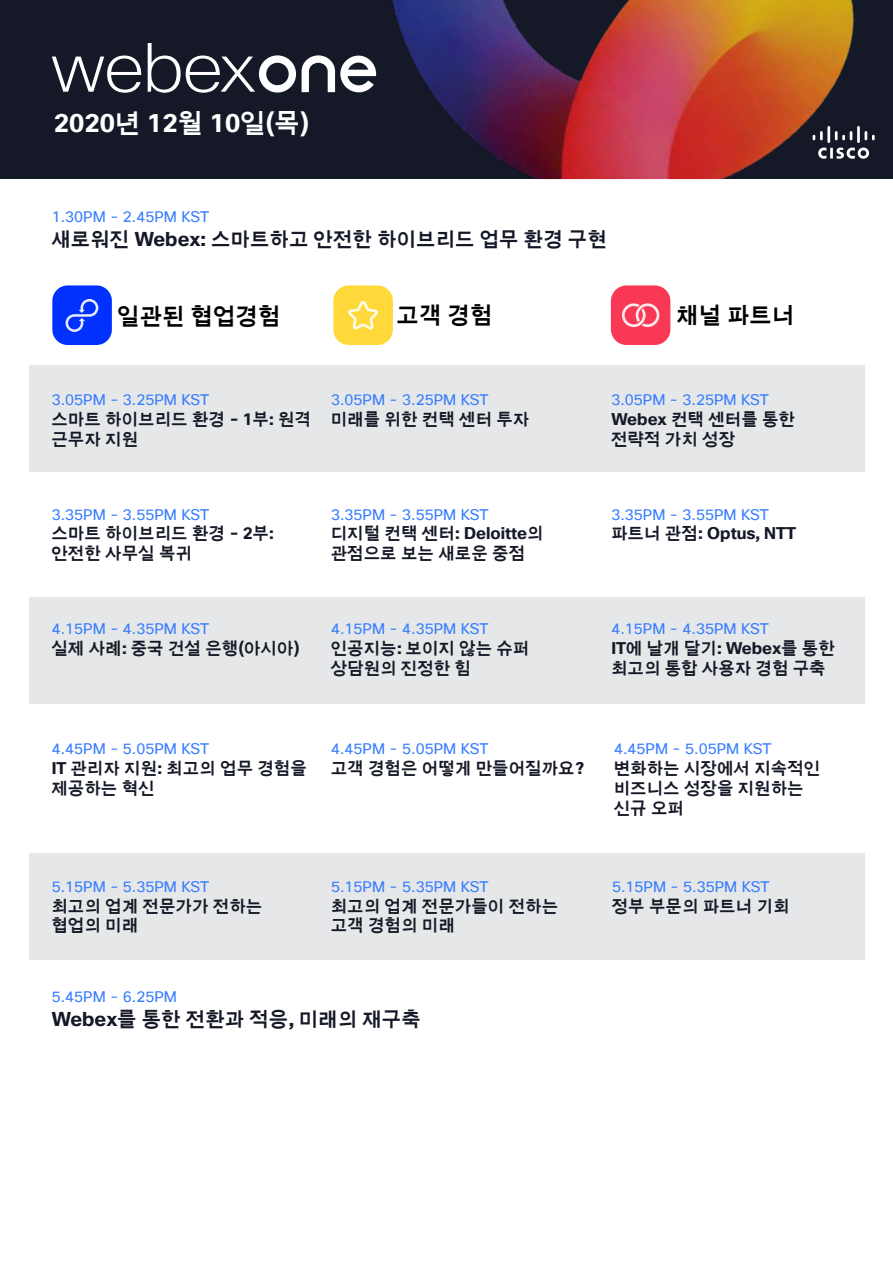
<style>
.page{position:relative;width:893px;height:1263px;background:#fff}
.page>*{position:absolute;margin:0;border:0;box-sizing:border-box;transform-origin:0 0}
.t1{font:25.5px "Cisco Sans KOR Bold";color:#fff}
.t2{font:22.5px "Cisco Sans KOR Bold";color:#000}
.t3{font:19.5px "Cisco Sans KOR Bold";color:#151826}
.t4{font:16.5px/19.8px "Cisco Sans KOR Bold";color:#151826}
.t5{font:15px "Cisco Sans TT";color:#387eff}
</style>
<div class="page">
<div style="left:29px;top:853px;width:835px;height:106px;background:#e6e7e8"></div>
<div style="left:29px;top:365px;width:835px;height:106px;background:#e6e7e8"></div>
<div style="left:29px;top:598px;width:835px;height:106px;background:#e6e7e8"></div>
<div style="left:0;top:0;width:893px;height:179px;background:#151826"></div>
<img style="left:448px;top:0;width:406px;height:179px">
<img style="left:120px;top:0;width:328px;height:113px">
<svg style="left:52px;top:56px;width:89px;height:37px"></svg>
<svg style="left:148px;top:43px;width:148px;height:50px"></svg>
<svg style="left:302px;top:55px;width:74px;height:37px"></svg>
<svg style="left:813px;top:126px;width:62px;height:33px"></svg>
<div style="left:333px;top:285px;width:60px;height:60px;background:#ffd939;border-radius:15px"></div>
<svg style="left:348px;top:301px;width:30px;height:29px"></svg>
<div style="left:611px;top:285px;width:59px;height:60px;background:#f83854;border-radius:16px"></div>
<svg style="left:622px;top:303px;width:37px;height:24px"></svg>
<div style="left:52px;top:285px;width:60px;height:60px;background:#0031ff;border-radius:15px"></div>
<svg style="left:66px;top:299px;width:32px;height:33px"></svg>
<h1 class="t1" style="left:54px;top:106px;width:256px">2020년 12월 10일(목)</h1>
<p class="t5" style="left:52px;top:207px;width:159px">1.30PM - 2.45PM KST</p>
<p class="t3" style="left:52px;top:226px;width:557px">새로워진 Webex: 스마트하고 안전한 하이브리드 업무 환경 구현</p>
<h2 class="t2" style="left:118px;top:301px;width:165px">일관된 협업경험</h2>
<h2 class="t2" style="left:397px;top:300px;width:97px">고객 경험</h2>
<h2 class="t2" style="left:677px;top:300px;width:120px">채널 파트너</h2>
<p class="t5" style="left:52px;top:390px;width:159px">3.05PM - 3.25PM KST</p>
<p class="t4" style="left:52px;top:410px;width:261px">스마트 하이브리드 환경 - 1부: 원격 근무자 지원</p>
<p class="t5" style="left:331px;top:390px;width:159px">3.05PM - 3.25PM KST</p>
<p class="t4" style="left:331px;top:410px;width:200px">미래를 위한 컨택 센터 투자</p>
<p class="t5" style="left:52px;top:505px;width:159px">3.35PM - 3.55PM KST</p>
<p class="t4" style="left:52px;top:524px;width:224px">스마트 하이브리드 환경 - 2부: 안전한 사무실 복귀</p>
<p class="t5" style="left:52px;top:619px;width:159px">4.15PM - 4.35PM KST</p>
<p class="t4" style="left:52px;top:638px;width:249px">실제 사례: 중국 건설 은행(아시아)</p>
<p class="t5" style="left:331px;top:505px;width:159px">3.35PM - 3.55PM KST</p>
<p class="t4" style="left:331px;top:524px;width:214px">디지털 컨택 센터: Deloitte의 관점으로 보는 새로운 중점</p>
<p class="t5" style="left:331px;top:619px;width:159px">4.15PM - 4.35PM KST</p>
<p class="t4" style="left:331px;top:638px;width:200px">인공지능: 보이지 않는 슈퍼 상담원의 진정한 힘</p>
<p class="t5" style="left:52px;top:739px;width:159px">4.45PM - 5.05PM KST</p>
<p class="t4" style="left:52px;top:759px;width:257px">IT 관리자 지원: 최고의 업무 경험을 제공하는 혁신</p>
<p class="t5" style="left:331px;top:739px;width:159px">4.45PM - 5.05PM KST</p>
<p class="t4" style="left:331px;top:759px;width:255px">고객 경험은 어떻게 만들어질까요?</p>
<p class="t5" style="left:52px;top:877px;width:159px">5.15PM - 5.35PM KST</p>
<p class="t4" style="left:52px;top:896px;width:212px">최고의 업계 전문가가 전하는 협업의 미래</p>
<p class="t5" style="left:331px;top:877px;width:159px">5.15PM - 5.35PM KST</p>
<p class="t4" style="left:331px;top:896px;width:229px">최고의 업계 전문가들이 전하는 고객 경험의 미래</p>
<p class="t5" style="left:52px;top:987px;width:127px">5.45PM - 6.25PM</p>
<p class="t3" style="left:52px;top:1006px;width:371px">Webex를 통한 전환과 적응, 미래의 재구축</p>
<p class="t5" style="left:611px;top:390px;width:159px">3.05PM - 3.25PM KST</p>
<p class="t4" style="left:611px;top:410px;width:186px">Webex 컨택 센터를 통한 전략적 가치 성장</p>
<p class="t5" style="left:611px;top:505px;width:159px">3.35PM - 3.55PM KST</p>
<p class="t4" style="left:611px;top:524px;width:186px">파트너 관점: Optus, NTT</p>
<p class="t5" style="left:611px;top:619px;width:159px">4.15PM - 4.35PM KST</p>
<p class="t4" style="left:611px;top:638px;width:225px">IT에 날개 달기: Webex를 통한 최고의 통합 사용자 경험 구축</p>
<p class="t5" style="left:614px;top:739px;width:159px">4.45PM - 5.05PM KST</p>
<p class="t4" style="left:614px;top:759px;width:208px">변화하는 시장에서 지속적인 비즈니스 성장을 지원하는 신규 오퍼</p>
<p class="t5" style="left:612px;top:877px;width:159px">5.15PM - 5.35PM KST</p>
<p class="t4" style="left:612px;top:896px;width:179px">정부 부문의 파트너 기회</p>
</div>
